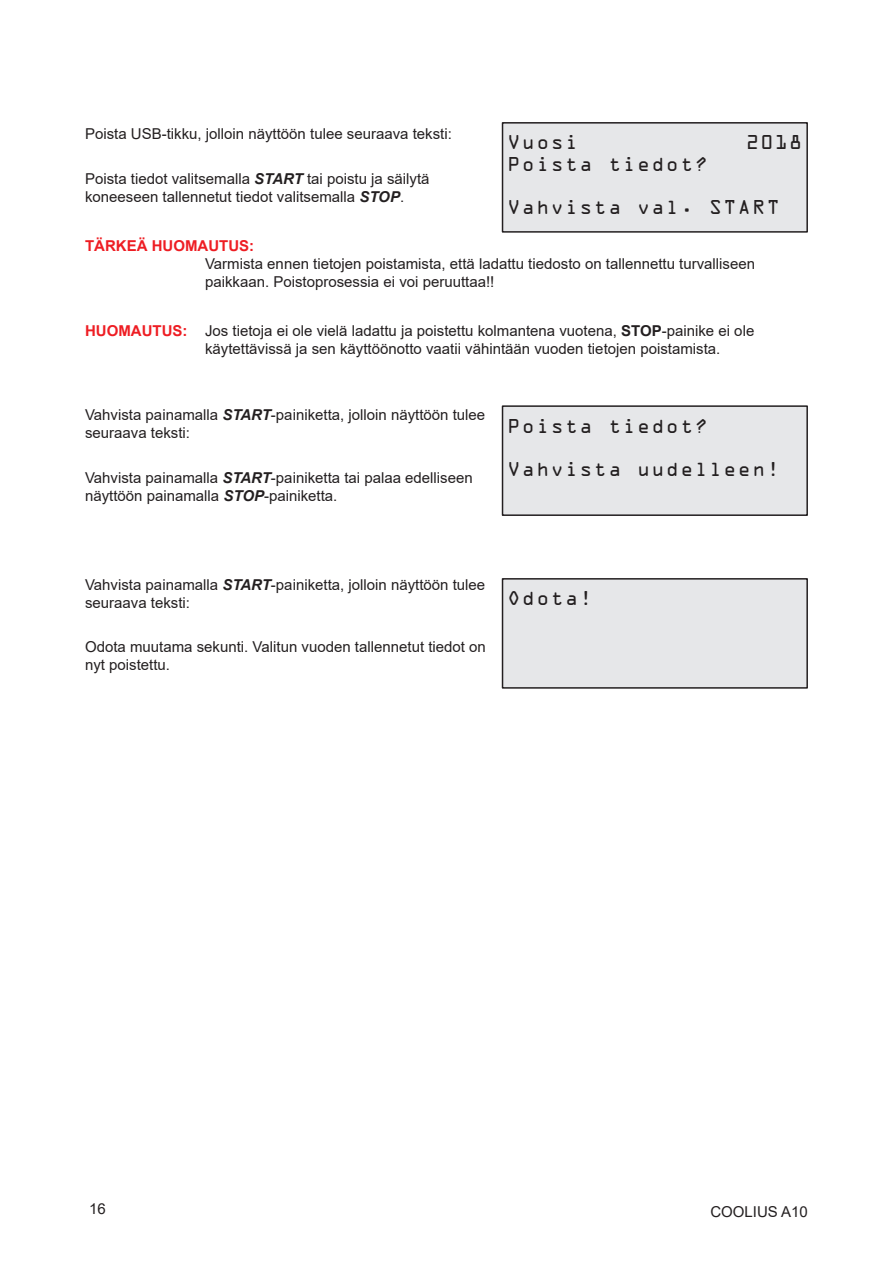
<style>
.page{position:relative;width:893px;height:1263px;background:#fff}
.page>*{position:absolute;margin:0;border:0;box-sizing:border-box;transform-origin:0 0}
.t1{font:18px "OCRA Std";letter-spacing:.08em;color:#231f20}
.t2{font:15px/18px "Arial";color:#231f20}
.t3{font:700 15px "Arial";color:#ee1d23}
.s1{font-weight:700;font-style:italic}
.s2{font-weight:700;color:#ee1d23}
.s3{font-weight:700}
</style>
<div class="page">
<div style="left:502px;top:123px;width:305px;height:109px;background:#e6e7e9"></div>
<div style="left:502px;top:122px;width:306px;height:111px;border:2px solid #231f20"></div>
<div style="left:502px;top:406px;width:305px;height:109px;background:#e6e7e9"></div>
<div style="left:502px;top:405px;width:306px;height:111px;border:2px solid #231f20"></div>
<div style="left:502px;top:579px;width:305px;height:109px;background:#e6e7e9"></div>
<div style="left:502px;top:578px;width:306px;height:111px;border:2px solid #231f20"></div>
<p class="t2" style="left:85px;top:125px;width:368px">Poista USB-tikku, jolloin näyttöön tulee seuraava teksti:</p>
<p class="t2" style="left:85px;top:170px;width:346px">Poista tiedot valitsemalla <span class="s1">START</span> tai poistu ja säilytä koneeseen tallennetut tiedot valitsemalla <span class="s1">STOP</span>.</p>
<p class="t3" style="left:85px;top:235px;width:171px">TÄRKEÄ HUOMAUTUS:</p>
<p class="t2" style="left:205px;top:254px;width:552px">Varmista ennen tietojen poistamista, että ladattu tiedosto on tallennettu turvalliseen paikkaan. Poistoprosessia ei voi peruuttaa!!</p>
<p class="t2" style="left:205px;top:321px;width:551px;text-indent:-120px"><span class="s2">HUOMAUTUS:</span> Jos tietoja ei ole vielä ladattu ja poistettu kolmantena vuotena, <span class="s3">STOP</span>-painike ei ole käytettävissä ja sen käyttöönotto vaatii vähintään vuoden tietojen poistamista.</p>
<p class="t1" style="left:507px;top:135px;width:72px">Vuosi</p>
<p class="t1" style="left:746px;top:135px;width:58px">2018</p>
<p class="t1" style="left:507px;top:156px;width:202px">Poista tiedot?</p>
<p class="t1" style="left:507px;top:200px;width:274px">Vahvista val. START</p>
<p class="t2" style="left:85px;top:406px;width:402px">Vahvista painamalla <span class="s1">START</span>-painiketta, jolloin näyttöön tulee seuraava teksti:</p>
<p class="t2" style="left:85px;top:468px;width:389px">Vahvista painamalla <span class="s1">START</span>-painiketta tai palaa edelliseen näyttöön painamalla <span class="s1">STOP</span>-painiketta.</p>
<p class="t1" style="left:507px;top:418px;width:202px">Poista tiedot?</p>
<p class="t1" style="left:507px;top:461px;width:274px">Vahvista uudelleen!</p>
<p class="t2" style="left:85px;top:575px;width:402px">Vahvista painamalla <span class="s1">START</span>-painiketta, jolloin näyttöön tulee seuraava teksti:</p>
<p class="t2" style="left:85px;top:638px;width:402px">Odota muutama sekunti. Valitun vuoden tallennetut tiedot on nyt poistettu.</p>
<p class="t1" style="left:507px;top:591px;width:86px">Odota!</p>
<p class="t2" style="left:89px;top:1200px;width:18px">16</p>
<p class="t2" style="left:710px;top:1202px;width:99px">COOLIUS A10</p>
</div>
